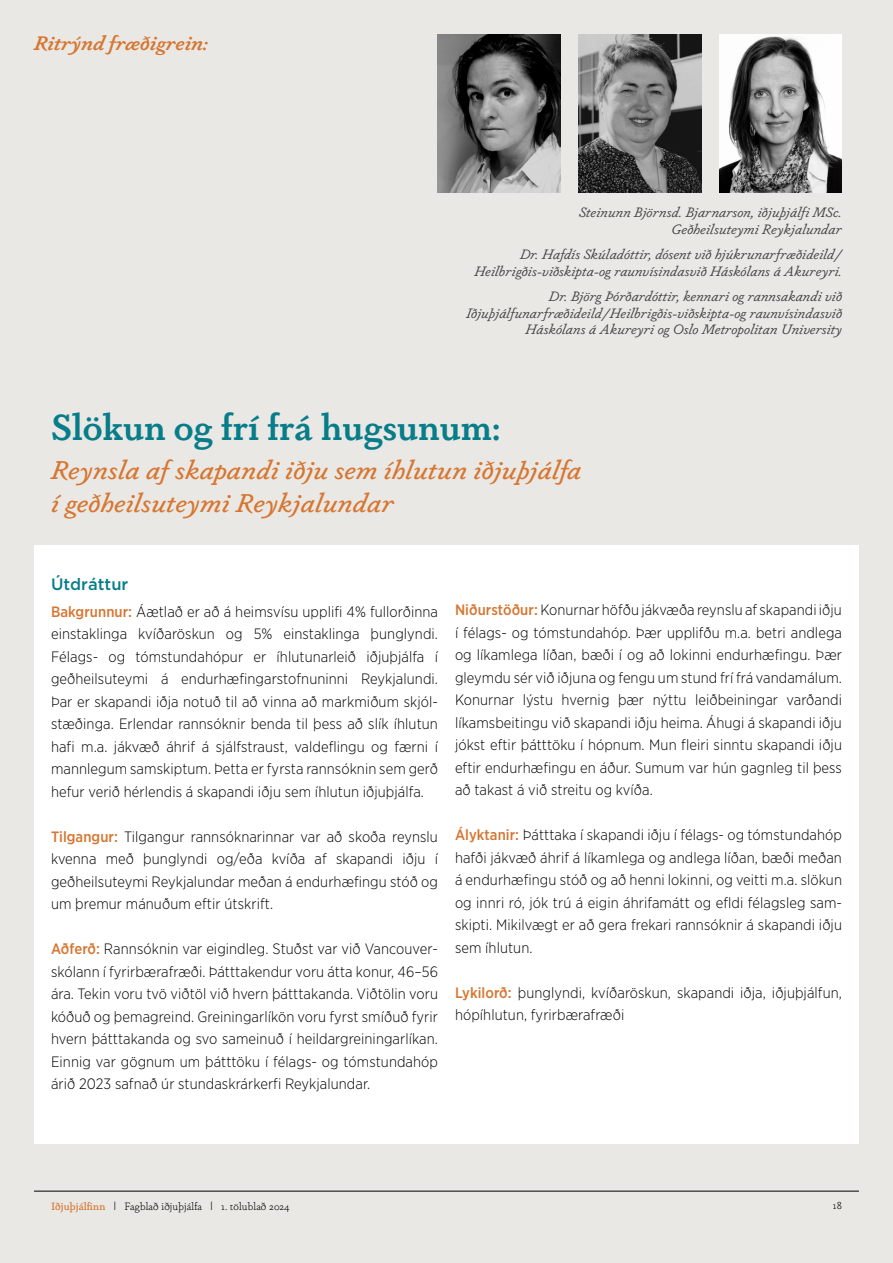
<style>
.page{position:relative;width:893px;height:1263px;background:#eae8e4}
.page>*{position:absolute;margin:0;border:0;box-sizing:border-box;transform-origin:0 0}
.t1{font:600 36px "Dapifer";letter-spacing:.005em;color:#077d8a}
.t2{font:italic 500 25.5px/33px "Dapifer";letter-spacing:.01em;color:#d67631}
.t3{font:italic 600 19.5px "Dapifer";color:#d67631}
.t4{font:500 16.5px "Gotham HTF";color:#077d8a}
.t5{font:300 15px/22.5px "Gotham Narrow";letter-spacing:.005em;color:#000;text-align:justify}
.t6{font:italic 13.5px/16.5px "Dapifer";letter-spacing:.01em;color:#414042;text-align:right}
.t7{font:300 10.5px "Dapifer";letter-spacing:.01em;color:#000}
.s1{font-weight:500;color:#d67631}
.s2{font-family:"Gotham Narrow";font-size:12px}
</style>
<div class="page">
<hr style="left:34px;top:1191px;width:825px;height:1px;background:#000">
<div style="left:34px;top:546px;width:825px;height:598px;background:#fff"></div>
<img style="left:438px;top:34px;width:122px;height:158px">
<img style="left:578px;top:34px;width:123px;height:158px">
<img style="left:719px;top:34px;width:123px;height:158px">
<h3 class="t3" style="left:34px;top:28px;width:176px">Ritrýnd fræðigrein:</h3>
<p class="t6" style="left:579px;top:204px;width:265px">Steinunn Björnsd. Bjarnarson, iðjuþjálfi MSc.<br>Geðheilsuteymi Reykjalundar</p>
<p class="t6" style="left:474px;top:246px;width:369px">Dr. Hafdís Skúladóttir, dósent við hjúkrunarfræðideild/<br>Heilbrigðis-viðskipta-og raunvísindasvið Háskólans á Akureyri.</p>
<p class="t6" style="left:466px;top:288px;width:377px">Dr. Björg Þórðardóttir, kennari og rannsakandi við<br>Iðjuþjálfunarfræðideild/Heilbrigðis-viðskipta-og raunvísindasvið<br>Háskólans á Akureyri og Oslo Metropolitan University</p>
<h1 class="t1" style="left:51px;top:401px;width:451px">Slökun og frí frá hugsunum:</h1>
<h2 class="t2" style="left:51px;top:452px;width:532px">Reynsla af skapandi iðju sem íhlutun iðjuþjálfa í geðheilsuteymi Reykjalundar</h2>
<p class="t4" style="left:51px;top:575px;width:79px">Útdráttur</p>
<p class="t5" style="left:51px;top:600px;width:388px"><span class="s1">Bakgrunnur:</span> Áætlað er að á heimsvísu upplifi 4% fullorðinna einstaklinga kvíðaröskun og 5% einstaklinga þunglyndi.<br>Félags- og tómstundahópur er íhlutunarleið iðjuþjálfa í geðheilsuteymi á endurhæfingarstofnuninni Reykjalundi.<br>Þar er skapandi iðja notuð til að vinna að markmiðum skjól&shy;stæðinga. Erlendar rannsóknir benda til þess að slík íhlutun hafi m.a. jákvæð áhrif á sjálfstraust, valdeflingu og færni í mannlegum samskiptum. Þetta er fyrsta rannsóknin sem gerð hefur verið hérlendis á skapandi iðju sem íhlutun iðjuþjálfa.</p>
<p class="t5" style="left:51px;top:825px;width:388px"><span class="s1">Tilgangur:</span> Tilgangur rannsóknarinnar var að skoða reynslu kvenna með þunglyndi og/eða kvíða af skapandi iðju í geðheilsuteymi Reykjalundar meðan á endurhæfingu stóð og um þremur mánuðum eftir útskrift.</p>
<p class="t5" style="left:51px;top:937px;width:388px"><span class="s1">Aðferð:</span> Rannsóknin var eigindleg. Stuðst var við Vancouver&shy;skólann í fyrirbærafræði. Þátttakendur voru átta konur, 46–56 ára. Tekin voru tvö viðtöl við hvern þátttakanda. Viðtölin voru kóðuð og þemagreind. Greiningarlíkön voru fyrst smíðuð fyrir hvern þátttakanda og svo sameinuð í heildargreiningarlíkan.<br>Einnig var gögnum um þátttöku í félags- og tómstundahóp árið 2023 safnað úr stundaskrárkerfi Reykjalundar.</p>
<p class="t5" style="left:455px;top:598px;width:388px"><span class="s1">Niðurstöður:</span> Konurnar höfðu jákvæða reynslu af skapandi iðju í félags- og tómstundahóp. Þær upplifðu m.a. betri andlega og líkamlega líðan, bæði í og að lokinni endurhæfingu. Þær gleymdu sér við iðjuna og fengu um stund frí frá vandamálum.<br>Konurnar lýstu hvernig þær nýttu leiðbeiningar varðandi líkamsbeitingu við skapandi iðju heima. Áhugi á skapandi iðju jókst eftir þátttöku í hópnum. Mun fleiri sinntu skapandi iðju eftir endurhæfingu en áður. Sumum var hún gagnleg til þess að takast á við streitu og kvíða.</p>
<p class="t5" style="left:455px;top:823px;width:388px;text-align:left"><span class="s1">Ályktanir:</span> Þátttaka í skapandi iðju í félags- og tómstundahóp hafði jákvæð áhrif á líkamlega og andlega líðan, bæði meðan á endurhæfingu stóð og að henni lokinni, og veitti m.a. slökun og innri ró, jók trú á eigin áhrifamátt og efldi félagsleg sam-- skipti. Mikilvægt er að gera frekari rannsóknir á skapandi iðju sem íhlutun.</p>
<p class="t5" style="left:455px;top:981px;width:388px"><span class="s1">Lykilorð:</span> þunglyndi, kvíðaröskun, skapandi iðja, iðjuþjálfun, hópíhlutun, fyrirbærafræði</p>
<p class="t7" style="left:51px;top:1199px;width:240px"><span class="s1">Iðjuþjálfinn</span> <span class="s2">I</span> Fagblað iðjuþjálfa <span class="s2">I</span> 1. tölublað 2024</p>
<p class="t7" style="left:833px;top:1199px;width:11px">18</p>
</div>
